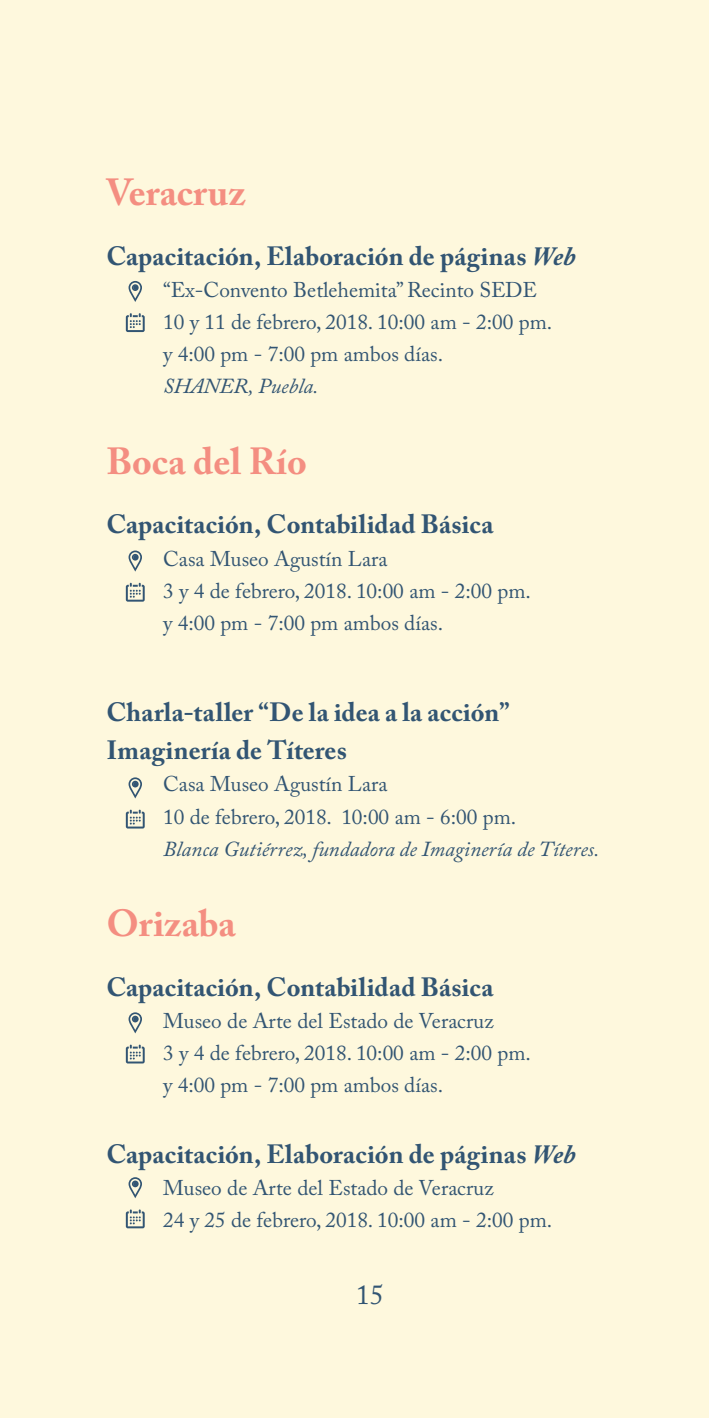
<style>
.page{position:relative;width:709px;height:1418px;background:#fff}
.page>*{position:absolute;margin:0;border:0;box-sizing:border-box;transform-origin:0 0}
.CIUDAD{font:700 37.5px "Adobe Caslon Pro";color:#f48e81}
.t1{font:27.5px "Adobe Caslon Pro";color:#325573}
.TÌTULO{font:700 26.25px "Adobe Caslon Pro";letter-spacing:.01em;color:#325573}
.LUGAR{font:21.25px "Adobe Caslon Pro";color:#325573}
.PERSONA{font:italic 21.25px "Adobe Caslon Pro";color:#325573}
.s1{font-style:italic}
</style>
<div class="page">
<div style="left:0;top:0;width:709px;height:1417px;background:#fef8dd"></div>
<svg style="left:128px;top:1177px;width:14px;height:21px"></svg>
<svg style="left:126px;top:1209px;width:19px;height:19px"></svg>
<svg style="left:128px;top:281px;width:14px;height:21px"></svg>
<svg style="left:126px;top:313px;width:19px;height:19px"></svg>
<svg style="left:128px;top:550px;width:14px;height:21px"></svg>
<svg style="left:126px;top:583px;width:19px;height:18px"></svg>
<svg style="left:128px;top:777px;width:14px;height:21px"></svg>
<svg style="left:126px;top:809px;width:19px;height:19px"></svg>
<svg style="left:128px;top:1012px;width:14px;height:21px"></svg>
<svg style="left:126px;top:1044px;width:19px;height:19px"></svg>
<p class="CIUDAD" style="left:106px;top:170px;width:140px">Veracruz</p>
<p class="TÌTULO" style="left:106px;top:240px;width:471px">Capacitación, Elaboración de páginas <span class="s1">Web</span></p>
<p class="LUGAR" style="left:163px;top:277px;width:375px">“Ex-Convento Betlehemita” Recinto SEDE</p>
<p class="LUGAR" style="left:163px;top:309px;width:391px">10 y 11 de febrero, 2018. 10:00 am - 2:00 pm.</p>
<p class="LUGAR" style="left:163px;top:341px;width:281px">y 4:00 pm - 7:00 pm ambos días.</p>
<p class="PERSONA" style="left:163px;top:373px;width:157px">SHANER, Puebla.</p>
<p class="CIUDAD" style="left:106px;top:438px;width:202px">Boca del Río</p>
<p class="TÌTULO" style="left:106px;top:509px;width:388px">Capacitación, Contabilidad Básica</p>
<p class="LUGAR" style="left:163px;top:546px;width:226px">Casa Museo Agustín Lara</p>
<p class="LUGAR" style="left:163px;top:578px;width:369px">3 y 4 de febrero, 2018. 10:00 am - 2:00 pm.</p>
<p class="LUGAR" style="left:163px;top:610px;width:281px">y 4:00 pm - 7:00 pm ambos días.</p>
<p class="TÌTULO" style="left:106px;top:696px;width:405px">Charla-taller “De la idea a la acción”</p>
<p class="TÌTULO" style="left:106px;top:735px;width:242px">Imaginería de Títeres</p>
<p class="LUGAR" style="left:163px;top:771px;width:226px">Casa Museo Agustín Lara</p>
<p class="LUGAR" style="left:163px;top:803px;width:355px">10 de febrero, 2018. 10:00 am - 6:00 pm.</p>
<p class="PERSONA" style="left:163px;top:836px;width:438px">Blanca Gutiérrez, fundadora de Imaginería de Títeres.</p>
<p class="CIUDAD" style="left:106px;top:901px;width:131px">Orizaba</p>
<p class="TÌTULO" style="left:106px;top:971px;width:388px">Capacitación, Contabilidad Básica</p>
<p class="LUGAR" style="left:163px;top:1008px;width:332px">Museo de Arte del Estado de Veracruz</p>
<p class="LUGAR" style="left:163px;top:1040px;width:369px">3 y 4 de febrero, 2018. 10:00 am - 2:00 pm.</p>
<p class="LUGAR" style="left:163px;top:1072px;width:281px">y 4:00 pm - 7:00 pm ambos días.</p>
<p class="TÌTULO" style="left:106px;top:1138px;width:471px">Capacitación, Elaboración de páginas <span class="s1">Web</span></p>
<p class="LUGAR" style="left:163px;top:1175px;width:332px">Museo de Arte del Estado de Veracruz</p>
<p class="LUGAR" style="left:163px;top:1207px;width:391px">24 y 25 de febrero, 2018. 10:00 am - 2:00 pm.</p>
<p class="t1" style="left:356px;top:1277px;width:29px">15</p>
</div>
